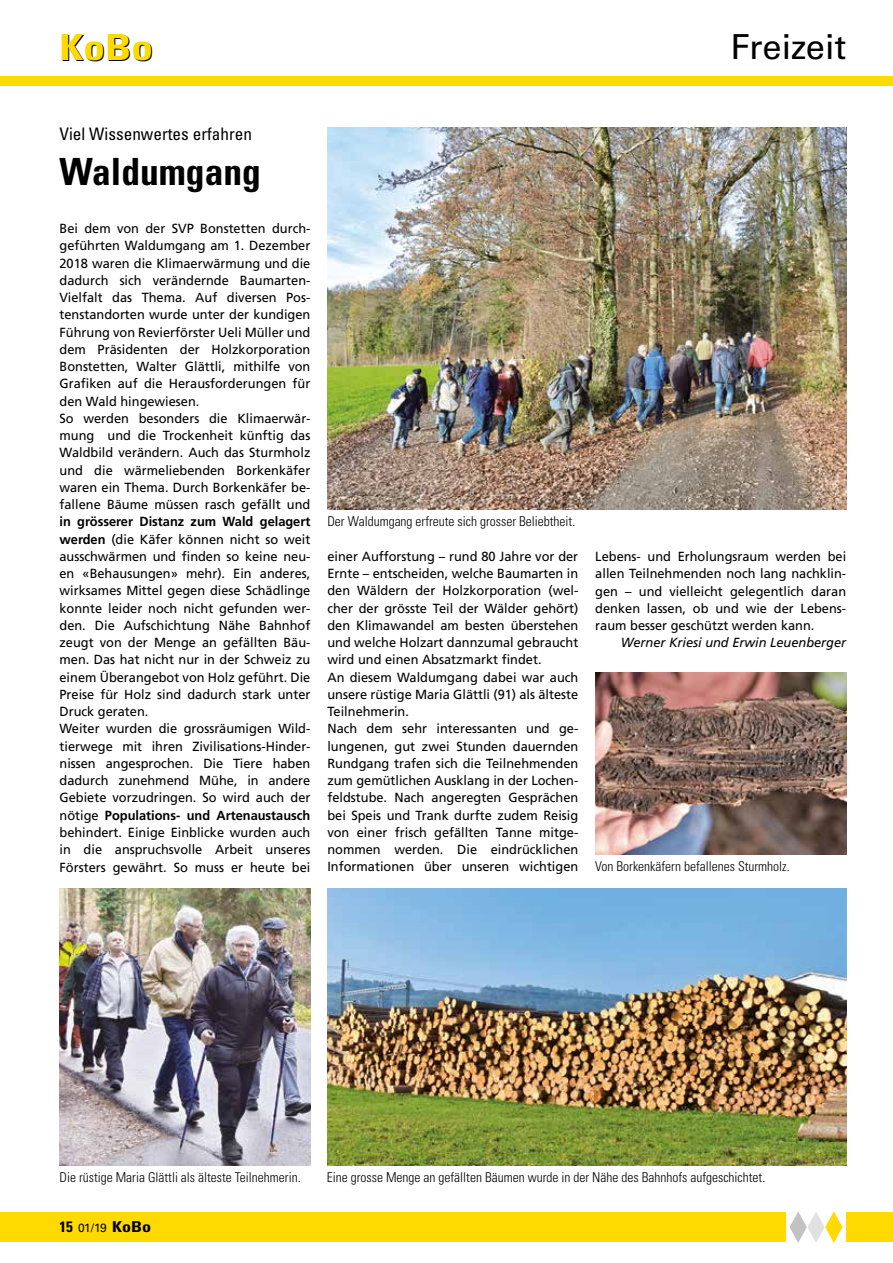
<style>
.page{position:relative;width:893px;height:1263px;background:#fff}
.page>*{position:absolute;margin:0;border:0;box-sizing:border-box;transform-origin:0 0}
.t1{font:700 condensed 37.5px "Univers LT Std";color:#000}
.t2{font:700 condensed 36px "Univers LT Std";color:#ffda00;scale:1.2 1}
.t3{font:34.5px "Univers LT Std";color:#000}
.t4{font:condensed 17.25px "Univers LT Std";color:#000}
.t5{font:700 condensed 15px "Univers LT Std";color:#000}
.t6{font:300 condensed 13.5px "Univers LT Std";color:#000}
.t7{font:13.2px/17.2px "Frutiger LT Com";color:#000}
.t8{font:italic 13.2px "Frutiger LT Com";color:#000}
.s1{font-weight:700}
.s2{font-weight:400;font-stretch:normal;font-size:12px}
</style>
<div class="page">
<div style="left:0;top:1212px;width:893px;height:30px;background:#ffda00"></div>
<div style="left:0;top:77px;width:893px;height:9px;background:#ffda00"></div>
<img style="left:327px;top:889px;width:519px;height:276px">
<div style="left:787px;top:1208px;width:59px;height:42px;background:#fff"></div>
<svg style="left:790px;top:1211px;width:52px;height:32px"></svg>
<img style="left:595px;top:673px;width:251px;height:181px">
<img style="left:327px;top:128px;width:519px;height:381px">
<img style="left:60px;top:889px;width:250px;height:276px">
<h2 class="t2" style="left:60px;top:25px;width:80px">KoBo</h2>
<h3 class="t3" style="left:731px;top:26px;width:117px">Freizeit</h3>
<h3 class="t4" style="left:60px;top:123px;width:194px">Viel Wissenwertes erfahren</h3>
<h1 class="t1" style="left:60px;top:149px;width:203px">Waldumgang</h1>
<p class="t7" style="left:60px;top:220px;width:252px">Bei dem von der SVP Bonstetten durch&shy;geführten Waldumgang am 1. Dezember 2018 waren die Klimaerwärmung und die dadurch sich verändernde Baumarten-Vielfalt das Thema. Auf diversen Pos&shy;tenstandorten wurde unter der kundigen Führung von Revierförster Ueli Müller und dem Präsidenten der Holzkorporation Bonstetten, Walter Glättli, mithilfe von Grafiken auf die Herausforderungen für den Wald hingewiesen.<br>So werden besonders die Klimaerwär&shy;mung und die Trockenheit künftig das Waldbild verändern. Auch das Sturmholz und die wärmeliebenden Borkenkäfer waren ein Thema. Durch Borkenkäfer be&shy;fallene Bäume müssen rasch gefällt und</p>
<p class="t7" style="left:60px;top:513px;width:252px"><span class="s1">in grösserer Distanz zum Wald gelagert werden</span> (die Käfer können nicht so weit ausschwärmen und finden so keine neu&shy;en «Behausungen» mehr). Ein anderes, wirksames Mittel gegen diese Schädlinge konnte leider noch nicht gefunden wer&shy;den. Die Aufschichtung Nähe Bahnhof zeugt von der Menge an gefällten Bäu&shy;men. Das hat nicht nur in der Schweiz zu einem Überangebot von Holz geführt. Die Preise für Holz sind dadurch stark unter Druck geraten.<br>Weiter wurden die grossräumigen Wild&shy;tierwege mit ihren Zivilisations-Hinder&shy;nissen angesprochen. Die Tiere haben dadurch zunehmend Mühe, in andere Gebiete vorzudringen. So wird auch der nötige <span class="s1">Populations- und Artenaustausch </span>behindert. Einige Einblicke wurden auch in die anspruchsvolle Arbeit unseres Försters gewährt. So muss er heute bei</p>
<p class="t6" style="left:327px;top:514px;width:249px">Der Waldumgang erfreute sich grosser Beliebtheit.</p>
<p class="t7" style="left:327px;top:548px;width:252px">einer Aufforstung – rund 80 Jahre vor der Ernte – entscheiden, welche Baumarten in den Wäldern der Holzkorporation (wel&shy;cher der grösste Teil der Wälder gehört) den Klimawandel am besten überstehen und welche Holzart dannzumal gebraucht wird und einen Absatzmarkt findet.<br>An diesem Waldumgang dabei war auch unsere rüstige Maria Glättli (91) als älteste Teilnehmerin.<br>Nach dem sehr interessanten und ge&shy;lungenen, gut zwei Stunden dauernden Rundgang trafen sich die Teilnehmenden zum gemütlichen Ausklang in der Lochen&shy;feldstube. Nach angeregten Gesprächen bei Speis und Trank durfte zudem Reisig von einer frisch gefällten Tanne mitge&shy;nommen werden. Die eindrücklichen Informationen über unseren wichtigen</p>
<p class="t7" style="left:595px;top:548px;width:252px;text-align:justify">Lebens- und Erholungsraum werden bei allen Teilnehmenden noch lang nachklin&shy;gen – und vielleicht gelegentlich daran denken lassen, ob und wie der Lebens&shy;raum besser geschützt werden kann.</p>
<p class="t8" style="left:621px;top:635px;width:227px">Werner Kriesi und Erwin Leuenberger</p>
<p class="t6" style="left:595px;top:858px;width:196px">Von Borkenkäfern befallenes Sturmholz.</p>
<p class="t6" style="left:60px;top:1169px;width:243px">Die rüstige Maria Glättli als älteste Teilnehmerin.</p>
<p class="t6" style="left:327px;top:1169px;width:440px">Eine grosse Menge an gefällten Bäumen wurde in der Nähe des Bahnhofs aufgeschichtet.</p>
<p class="t5" style="left:60px;top:1218px;width:93px">15 <span class="s2">01/19</span> KoBo</p>
</div>
